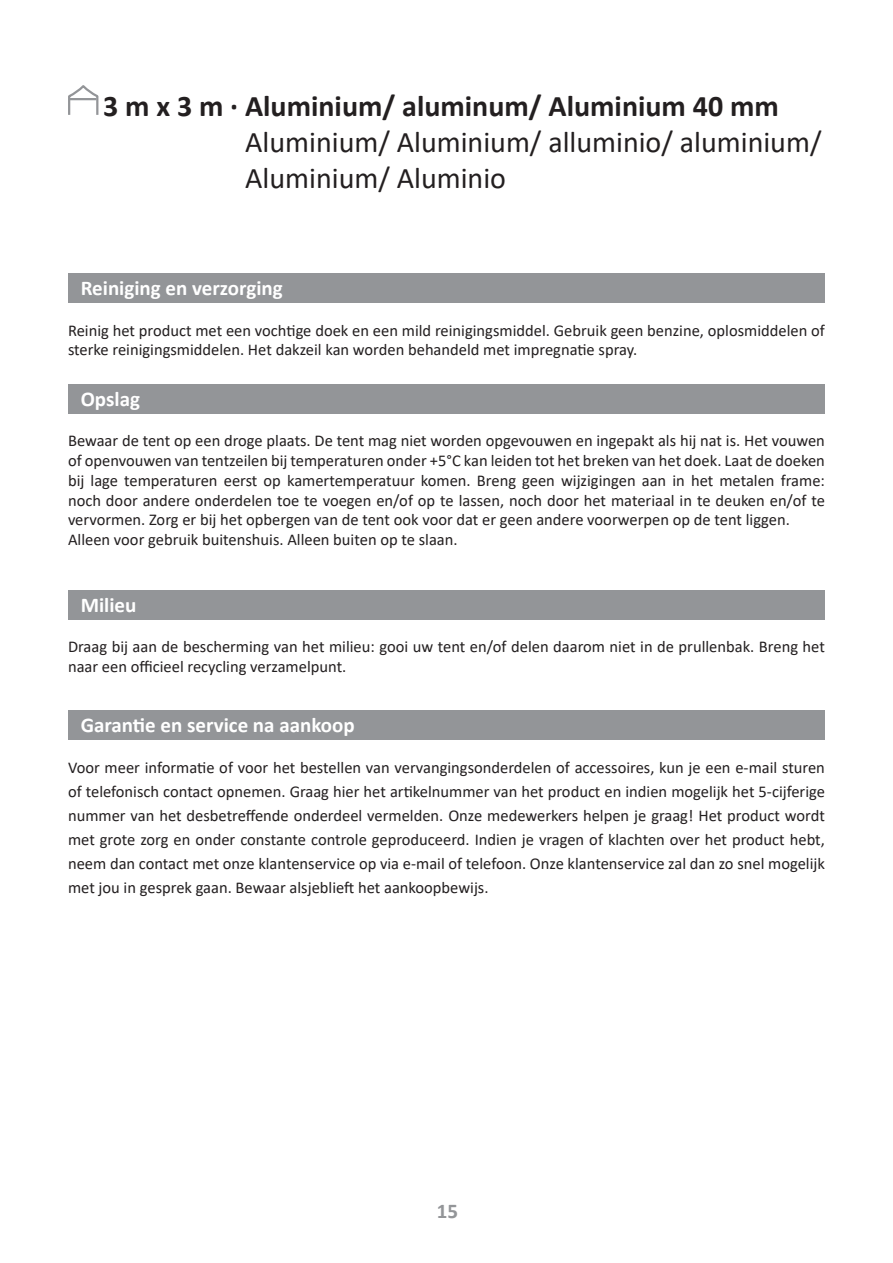
<style>
.page{position:relative;width:893px;height:1263px;background:#fff}
.page>*{position:absolute;margin:0;border:0;box-sizing:border-box;transform-origin:0 0}
.t1{font:30px/36px "Calibri";color:#231f20}
.t2{font:700 30px "Calibri";color:#231f20}
.t3{font:700 21px "Calibri";color:#fff}
.t4{font:700 21px "Calibri";color:#939598}
.t5{font:16.5px/19.8px "Calibri";color:#231f20}
</style>
<div class="page">
<svg style="left:68px;top:85px;width:31px;height:30px"></svg>
<hr style="left:70px;top:98px;width:26px;height:2px;background:#939598">
<div style="left:68px;top:273px;width:757px;height:30px;background:#939598"></div>
<div style="left:68px;top:384px;width:757px;height:30px;background:#939598"></div>
<div style="left:68px;top:590px;width:757px;height:30px;background:#939598"></div>
<div style="left:68px;top:710px;width:757px;height:30px;background:#939598"></div>
<h1 class="t2" style="left:103px;top:85px;width:677px">3 m x 3 m · Aluminium/ aluminum/ Aluminium 40 mm</h1>
<h1 class="t1" style="left:245px;top:123px;width:578px">Aluminium/ Aluminium/ alluminio/ aluminium/<br>Aluminium/ Aluminio</h1>
<p class="t3" style="left:81px;top:273px;width:203px">Reiniging en verzorging</p>
<p class="t5" style="left:68px;top:320px;width:758px">Reinig het product met een vochtige doek en een mild reinigingsmiddel. Gebruik geen benzine, oplosmiddelen of sterke reinigingsmiddelen. Het dakzeil kan worden behandeld met impregnatie spray.</p>
<p class="t3" style="left:81px;top:384px;width:61px">Opslag</p>
<p class="t5" style="left:68px;top:430px;width:758px">Bewaar de tent op een droge plaats. De tent mag niet worden opgevouwen en ingepakt als hij nat is. Het vouwen of openvouwen van tentzeilen bij temperaturen onder +5°C kan leiden tot het breken van het doek. Laat de doeken bij lage temperaturen eerst op kamertemperatuur komen. Breng geen wijzigingen aan in het metalen frame: noch door andere onderdelen toe te voegen en/of op te lassen, noch door het materiaal in te deuken en/of te vervormen. Zorg er bij het opbergen van de tent ook voor dat er geen andere voorwerpen op de tent liggen.<br>Alleen voor gebruik buitenshuis. Alleen buiten op te slaan.</p>
<p class="t3" style="left:81px;top:590px;width:57px">Milieu</p>
<p class="t5" style="left:68px;top:637px;width:758px">Draag bij aan de bescherming van het milieu: gooi uw tent en/of delen daarom niet in de prullenbak. Breng het naar een officieel recycling verzamelpunt.</p>
<p class="t3" style="left:81px;top:710px;width:275px">Garantie en service na aankoop</p>
<p class="t5" style="left:68px;top:755px;width:758px;line-height:24px;text-align:justify">Voor meer informatie of voor het bestellen van vervangingsonderdelen of accessoires, kun je een e-mail sturen of telefonisch contact opnemen. Graag hier het artikelnummer van het product en indien mogelijk het 5-cijferige nummer van het desbetreffende onderdeel vermelden. Onze medewerkers helpen je graag! Het product wordt met grote zorg en onder constante controle geproduceerd. Indien je vragen of klachten over het product hebt, neem dan contact met onze klantenservice op via e-mail of telefoon. Onze klantenservice zal dan zo snel mogelijk met jou in gesprek gaan. Bewaar alsjeblieft het aankoopbewijs.</p>
<p class="t4" style="left:437px;top:1196px;width:23px">15</p>
</div>
